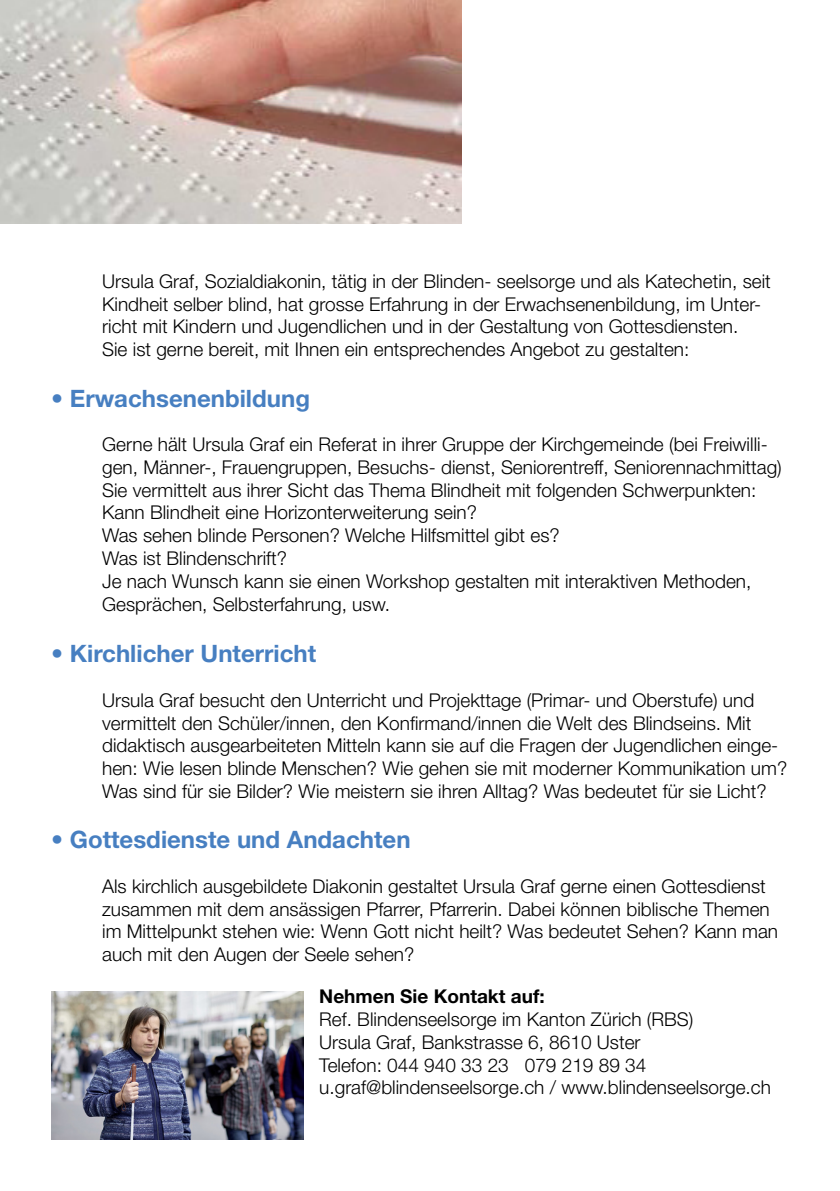
<style>
.page{position:relative;width:840px;height:1191px;background:#fff}
.page>*{position:absolute;margin:0;border:0;box-sizing:border-box;transform-origin:0 0}
.t1{font:700 24px "Helvetica Neue LT Pro";color:#477fc1}
.t2{font:300 19px/22.8px "Helvetica Neue LT Pro";color:#000}
.t3{font:700 19px "Helvetica Neue LT Pro";color:#000}
</style>
<div class="page">
<img style="left:0;top:0;width:461px;height:224px">
<img style="left:51px;top:991px;width:252px;height:149px">
<p class="t2" style="left:102px;top:269px;width:669px">Ursula Graf, Sozialdiakonin, tätig in der Blinden- seelsorge und als Katechetin, seit Kindheit selber blind, hat grosse Erfahrung in der Erwachsenenbildung, im Unter&shy;richt mit Kindern und Jugendlichen und in der Gestaltung von Gottesdiensten.<br>Sie ist gerne bereit, mit Ihnen ein entsprechendes Angebot zu gestalten:</p>
<p class="t1" style="left:51px;top:383px;width:260px">• Erwachsenenbildung</p>
<p class="t2" style="left:102px;top:432px;width:680px">Gerne hält Ursula Graf ein Referat in ihrer Gruppe der Kirchgemeinde (bei Freiwilli&shy;gen, Männer-, Frauengruppen, Besuchs- dienst, Seniorentreff, Seniorennachmittag)<br>Sie vermittelt aus ihrer Sicht das Thema Blindheit mit folgenden Schwerpunkten:<br>Kann Blindheit eine Horizonterweiterung sein?<br>Was sehen blinde Personen? Welche Hilfsmittel gibt es?<br>Was ist Blindenschrift?<br>Je nach Wunsch kann sie einen Workshop gestalten mit interaktiven Methoden, Gesprächen, Selbsterfahrung, usw.</p>
<p class="t1" style="left:51px;top:638px;width:266px">• Kirchlicher Unterricht</p>
<p class="t2" style="left:102px;top:688px;width:686px">Ursula Graf besucht den Unterricht und Projekttage (Primar- und Oberstufe) und vermittelt den Schüler/innen, den Konfirmand/innen die Welt des Blindseins. Mit didaktisch ausgearbeiteten Mitteln kann sie auf die Fragen der Jugendlichen einge&shy;hen: Wie lesen blinde Menschen? Wie gehen sie mit moderner Kommunikation um?<br>Was sind für sie Bilder? Wie meistern sie ihren Alltag? Was bedeutet für sie Licht?</p>
<p class="t1" style="left:51px;top:824px;width:361px">• Gottesdienste und Andachten</p>
<p class="t2" style="left:102px;top:874px;width:677px">Als kirchlich ausgebildete Diakonin gestaltet Ursula Graf gerne einen Gottesdienst zusammen mit dem ansässigen Pfarrer, Pfarrerin. Dabei können biblische Themen im Mittelpunkt stehen wie: Wenn Gott nicht heilt? Was bedeutet Sehen? Kann man auch mit den Augen der Seele sehen?</p>
<p class="t3" style="left:319px;top:984px;width:227px">Nehmen Sie Kontakt auf:</p>
<p class="t2" style="left:319px;top:1007px;width:453px">Ref. Blindenseelsorge im Kanton Zürich (RBS)<br>Ursula Graf, Bankstrasse 6, 8610 Uster<br>Telefon: 044 940 33 23 079 219 89 34 u.graf@blindenseelsorge.ch / www.blindenseelsorge.ch</p>
</div>
